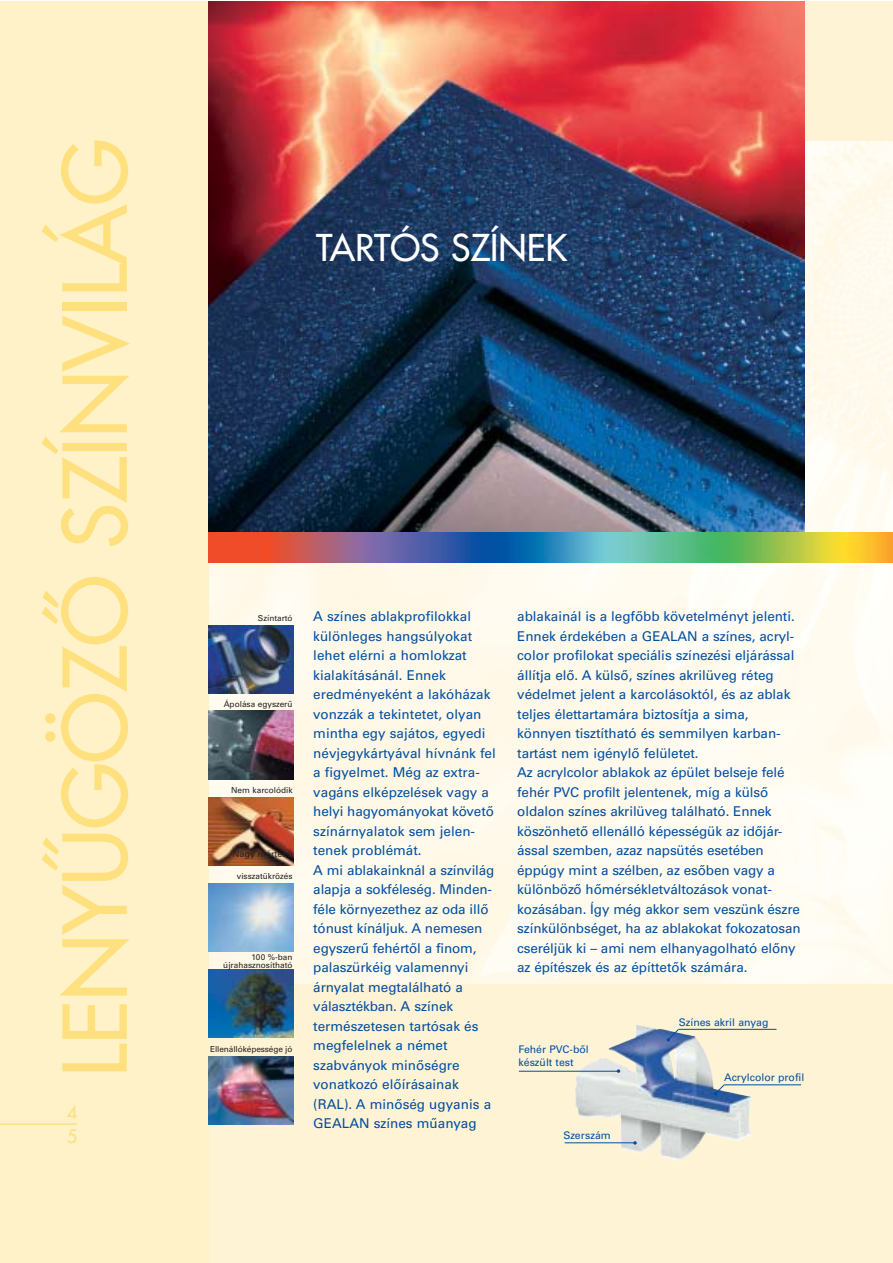
<style>
.page{position:relative;width:893px;height:1263px;background:#fff}
.page>*{position:absolute;margin:0;border:0;box-sizing:border-box;transform-origin:0 0}
.t1{font:500 85.5px "Futura CE";letter-spacing:-.005em;color:#ffe07f}
.t2{font:500 36px "Futura CE";color:#fff}
.t3{font:500 18px/24.6px "Futura CE";color:#ffe07f}
.t4{font:500 13.5px/19.5px "Univers CE";letter-spacing:-.005em;color:#004ea1}
.t5{font:500 10.5px/12.6px "Univers CE";color:#004ea1}
.t6{font:500 9px "Univers CE";color:#231f1f}
.t7{font:500 8.25px/7.5px "Univers CE";color:#231f1f;text-align:right}
</style>
<div class="page">
<div style="left:0;top:2px;width:892px;height:1261px;background:#fff3d5"></div>
<img style="left:208px;top:142px;width:684px;height:841px">
<div style="left:0;top:2px;width:208px;height:1261px;background:#fff1c8"></div>
<hr style="left:0;top:1123px;width:77px;height:2px;background:#ffe07f">
<img style="left:208px;top:2px;width:596px;height:531px">
<img style="left:208px;top:533px;width:684px;height:30px">
<img style="left:208px;top:711px;width:85px;height:68px">
<img style="left:208px;top:625px;width:85px;height:68px">
<img style="left:208px;top:797px;width:85px;height:68px">
<img style="left:208px;top:883px;width:85px;height:68px">
<img style="left:208px;top:970px;width:85px;height:68px">
<img style="left:208px;top:1057px;width:85px;height:68px">
<img style="left:574px;top:1024px;width:178px;height:137px">
<hr style="left:519px;top:1071px;width:98px;height:1px;background:#004ea1">
<hr style="left:678px;top:1029px;width:98px;height:1px;background:#004ea1">
<hr style="left:724px;top:1085px;width:77px;height:1px;background:#004ea1">
<hr style="left:564px;top:1143px;width:70px;height:1px;background:#004ea1">
<svg style="left:666px;top:1028px;width:13px;height:14px"></svg>
<svg style="left:633px;top:1141px;width:3px;height:4px"></svg>
<svg style="left:713px;top:1084px;width:12px;height:12px"></svg>
<svg style="left:616px;top:1069px;width:4px;height:4px"></svg>
<h1 class="t1" style="left:53px;top:1077px;width:940px;rotate:-90deg">LENYŰGÖZŐ SZÍNVILÁG</h1>
<h3 class="t3" style="left:67px;top:1101px;width:12px">4<br>5</h3>
<h2 class="t2" style="left:316px;top:229px;width:252px">TARTÓS SZÍNEK</h2>
<p class="t7" style="left:258px;top:615px;width:36px">Színtartó</p>
<p class="t7" style="left:224px;top:701px;width:70px">Ápolása egyszerű</p>
<p class="t7" style="left:231px;top:787px;width:63px">Nem karcolódik</p>
<p class="t6" style="left:232px;top:851px;width:62px">Nagy mértékű</p>
<p class="t7" style="left:237px;top:873px;width:57px">visszatükrözés</p>
<p class="t7" style="left:223px;top:954px;width:71px">100 %-ban újrahasznosítható</p>
<p class="t7" style="left:210px;top:1046px;width:84px">Ellenállóképessége jó</p>
<p class="t4" style="left:313px;top:608px;width:184px">A színes ablakprofilokkal különleges hangsúlyokat lehet elérni a homlokzat kialakításánál. Ennek eredményeként a lakóházak vonzzák a tekintetet, olyan mintha egy sajátos, egyedi névjegykártyával hívnánk fel a figyelmet. Még az extra&shy;vagáns elképzelések vagy a helyi hagyományokat követő színárnyalatok sem jelen&shy;tenek problémát.<br>A mi ablakainknál a színvilág alapja a sokféleség. Minden&shy;féle környezethez az oda illő tónust kínáljuk. A nemesen egyszerű fehértől a finom, palaszürkéig valamennyi árnyalat megtalálható a választékban. A színek természetesen tartósak és megfelelnek a német szabványok minőségre vonatkozó előírásainak (RAL). A minőség ugyanis a<br>GEALAN színes műanyag</p>
<p class="t4" style="left:517px;top:608px;width:285px">ablakainál is a legfőbb követelményt jelenti.<br>Ennek érdekében a GEALAN a színes, acryl&shy;color profilokat speciális színezési eljárással állítja elő. A külső, színes akrilüveg réteg védelmet jelent a karcolásoktól, és az ablak teljes élettartamára biztosítja a sima, könnyen tisztítható és semmilyen karban&shy;tartást nem igénylő felületet.<br>Az acrylcolor ablakok az épület belseje felé fehér PVC profilt jelentenek, míg a külső oldalon színes akrilüveg található. Ennek köszönhető ellenálló képességük az időjár&shy;ással szemben, azaz napsütés esetében éppúgy mint a szélben, az esőben vagy a különböző hőmérsékletváltozások vonat&shy;kozásában. Így még akkor sem veszünk észre színkülönbséget, ha az ablakokat fokozatosan cseréljük ki – ami nem elhanyagolható előny az építészek és az építtetők számára.</p>
<p class="t5" style="left:678px;top:1016px;width:91px">Színes akril anyag</p>
<p class="t5" style="left:518px;top:1044px;width:72px">Fehér PVC-ből készült test</p>
<p class="t5" style="left:724px;top:1071px;width:82px">Acrylcolor profil</p>
<p class="t5" style="left:563px;top:1129px;width:49px">Szerszám</p>
</div>
